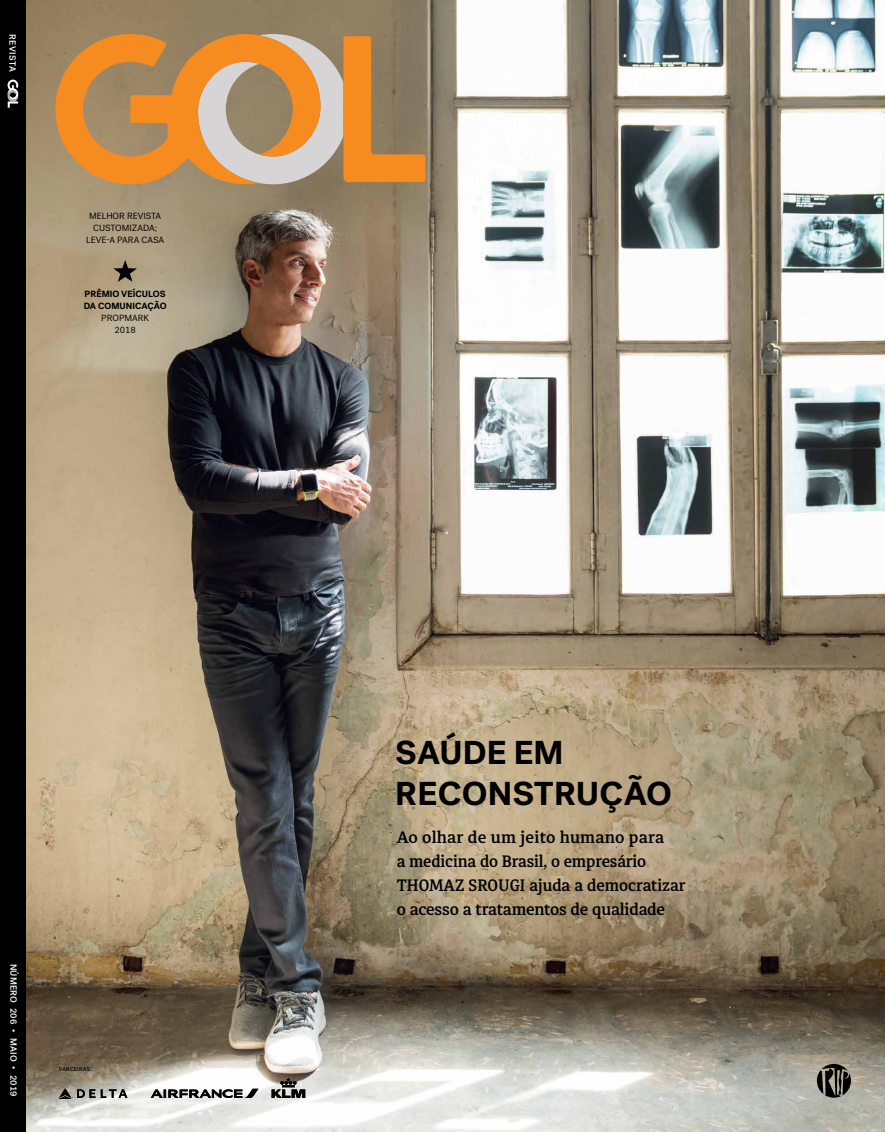
<style>
.page{position:relative;width:885px;height:1132px;background:#fff}
.page>*{position:absolute;margin:0;border:0;box-sizing:border-box;transform-origin:0 0}
.t1{font:700 33px/40.5px "Post Grotesk";letter-spacing:.005em;color:#000}
.t2{font:600 16.5px/24px "Diaria Pro";letter-spacing:-.01em;color:#000}
.t3{font:9px/12px "Post Grotesk";color:#000;text-align:center}
.t4{font:700 9px/12px "Post Grotesk";color:#000}
.t5{font:500 9px "Post Grotesk";letter-spacing:.02em;color:#fff}
.t6{font:500 9px "Post Grotesk";letter-spacing:.05em;color:#fff}
.t7{font:500 5.4px "Post Grotesk";letter-spacing:.05em;color:#000}
</style>
<div class="page">
<img style="left:26px;top:0;width:858px;height:1131px">
<div style="left:0;top:0;width:26px;height:1131px;background:#000"></div>
<svg style="left:271px;top:1077px;width:34px;height:20px"></svg>
<svg style="left:151px;top:1088px;width:107px;height:9px"></svg>
<svg style="left:59px;top:1087px;width:36px;height:11px"></svg>
<svg style="left:101px;top:1088px;width:26px;height:9px"></svg>
<svg style="left:816px;top:1063px;width:34px;height:34px"></svg>
<svg style="left:8px;top:80px;width:10px;height:28px"></svg>
<svg style="left:55px;top:34px;width:370px;height:150px;background:#c69259"></svg>
<svg style="left:113px;top:260px;width:24px;height:22px"></svg>
<p class="t6" style="left:18px;top:34px;width:39px;rotate:90deg">REVISTA</p>
<p class="t3" style="left:86px;top:210px;width:80px">MELHOR REVISTA<br>CUSTOMIZADA;<br>LEVE-A PARA CASA</p>
<p class="t4" style="left:84px;top:288px;width:84px">PRÊMIO VEÍCULOS<br>DA COMUNICAÇÃO</p>
<p class="t3" style="left:101px;top:312px;width:49px">PROPMARK<br>2018</p>
<p class="t5" style="left:19px;top:963px;width:135px;rotate:90deg">NÚMERO 206 • MAIO • 2019</p>
<p class="t7" style="left:59px;top:1065px;width:34px">PARCEIRAS:</p>
<h1 class="t1" style="left:395px;top:732px;width:278px">SAÚDE EM<br>RECONSTRUÇÃO</h1>
<p class="t2" style="left:396px;top:824px;width:290px">Ao olhar de um jeito humano para<br>a medicina do Brasil, o empresário THOMAZ SROUGI ajuda a democratizar o acesso a tratamentos de qualidade</p>
</div>
